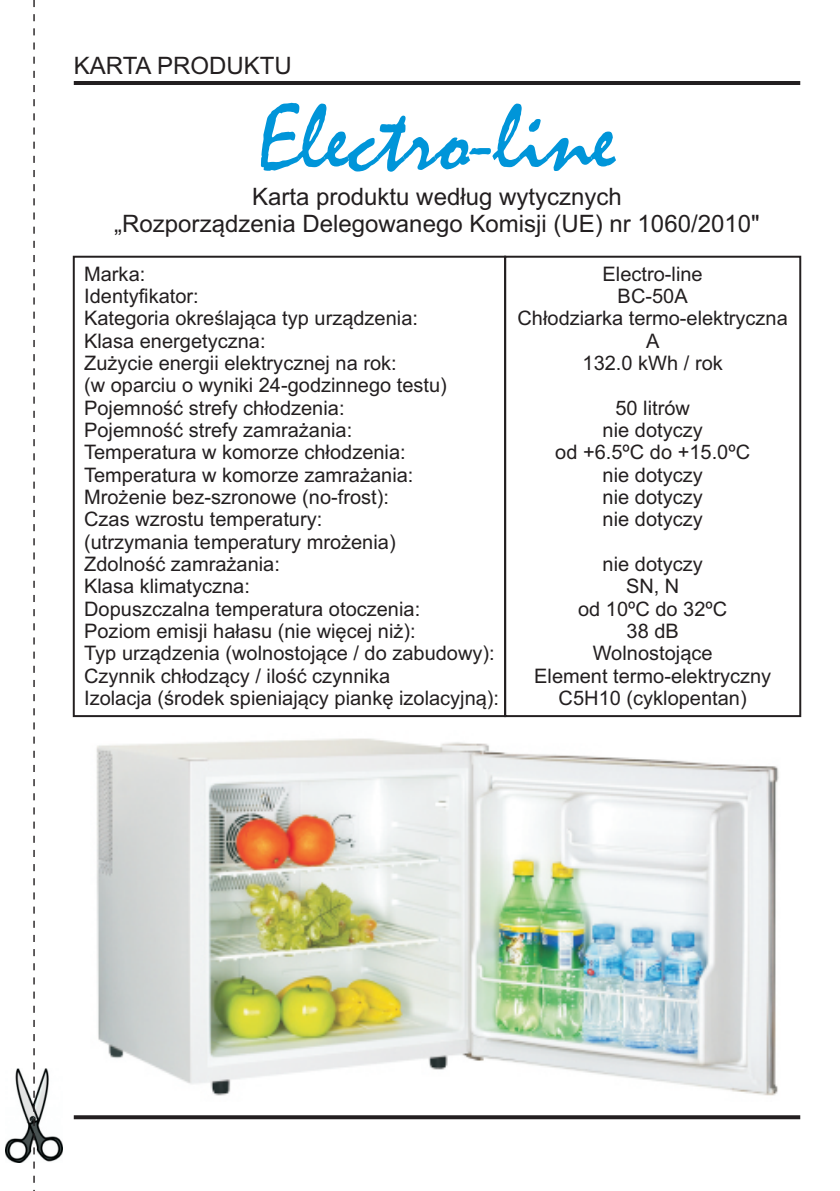
<style>
.page{position:relative;width:840px;height:1191px;background:#fff}
.page>*{position:absolute;margin:0;border:0;box-sizing:border-box;transform-origin:0 0}
.t1{font:96px "Mistral";color:#0095d9}
.t2{font:24px/26.8px "Arial";color:#231f20;text-align:center}
.t3{font:20px/22.4px "Arial";color:#231f20;text-align:center}
</style>
<div class="page">
<img style="left:6px;top:1068px;width:56px;height:94px">
<svg style="left:33px;top:0;width:2px;height:1191px"></svg>
<div style="left:73px;top:256px;width:433px;height:461px;border:2px solid #231f20"></div>
<div style="left:504px;top:256px;width:296px;height:461px;border:2px solid #231f20"></div>
<hr style="left:74px;top:81px;width:725px;height:4px;background:#231f20">
<img style="left:96px;top:738px;width:683px;height:358px">
<svg style="left:74px;top:1115px;width:725px;height:4px;background:#312d2e"></svg>
<p class="t2" style="left:74px;top:55px;width:219px">KARTA PRODUKTU</p>
<h1 class="t1" style="left:258px;top:107px;width:359px">Electro-line</h1>
<p class="t2" style="left:114px;top:185px;width:646px">Karta produktu wed³ug wytycznych<br>„Rozporz¹dzenia Delegowanego Komisji (UE) nr 1060/2010"</p>
<p class="t3" style="left:84px;top:264px;width:416px;text-align:left">Marka:<br>Identyfikator:<br>Kategoria okreœlaj¹ca typ urz¹dzenia:<br>Klasa energetyczna:<br>Zu¿ycie energii elektrycznej na rok:<br>(w oparciu o wyniki 24-godzinnego testu)<br>Pojemnoœæ strefy ch³odzenia:<br>Pojemnoœæ strefy zamra¿ania:<br>Temperatura w komorze ch³odzenia:<br>Temperatura w komorze zamra¿ania:<br>Mro¿enie bez-szronowe (no-frost):<br>Czas wzrostu temperatury:<br>(utrzymania temperatury mro¿enia)<br>Zdolnoœæ zamra¿ania:<br>Klasa klimatyczna:<br>Dopuszczalna temperatura otoczenia:<br>Poziom emisji ha³asu (nie wiêcej ni¿):<br>Typ urz¹dzenia (wolnostoj¹ce / do zabudowy):<br>Czynnik ch³odz¹cy / iloœæ czynnika<br>Izolacja (œrodek spieniaj¹cy piankê izolacyjn¹):</p>
<p class="t3" style="left:517px;top:264px;width:272px">Electro-line<br>BC-50A<br>Ch³odziarka termo-elektryczna<br>A<br>132.0 kWh / rok</p>
<p class="t3" style="left:555px;top:398px;width:196px">50 litrów<br>nie dotyczy<br>od +6.5ºC do +15.0ºC nie dotyczy<br>nie dotyczy<br>nie dotyczy</p>
<p class="t3" style="left:534px;top:554px;width:238px">nie dotyczy<br>SN, N<br>od 10ºC do 32ºC<br>38 dB<br>Wolnostoj¹ce<br>Element termo-elektryczny<br>C5H10 (cyklopentan)</p>
</div>
